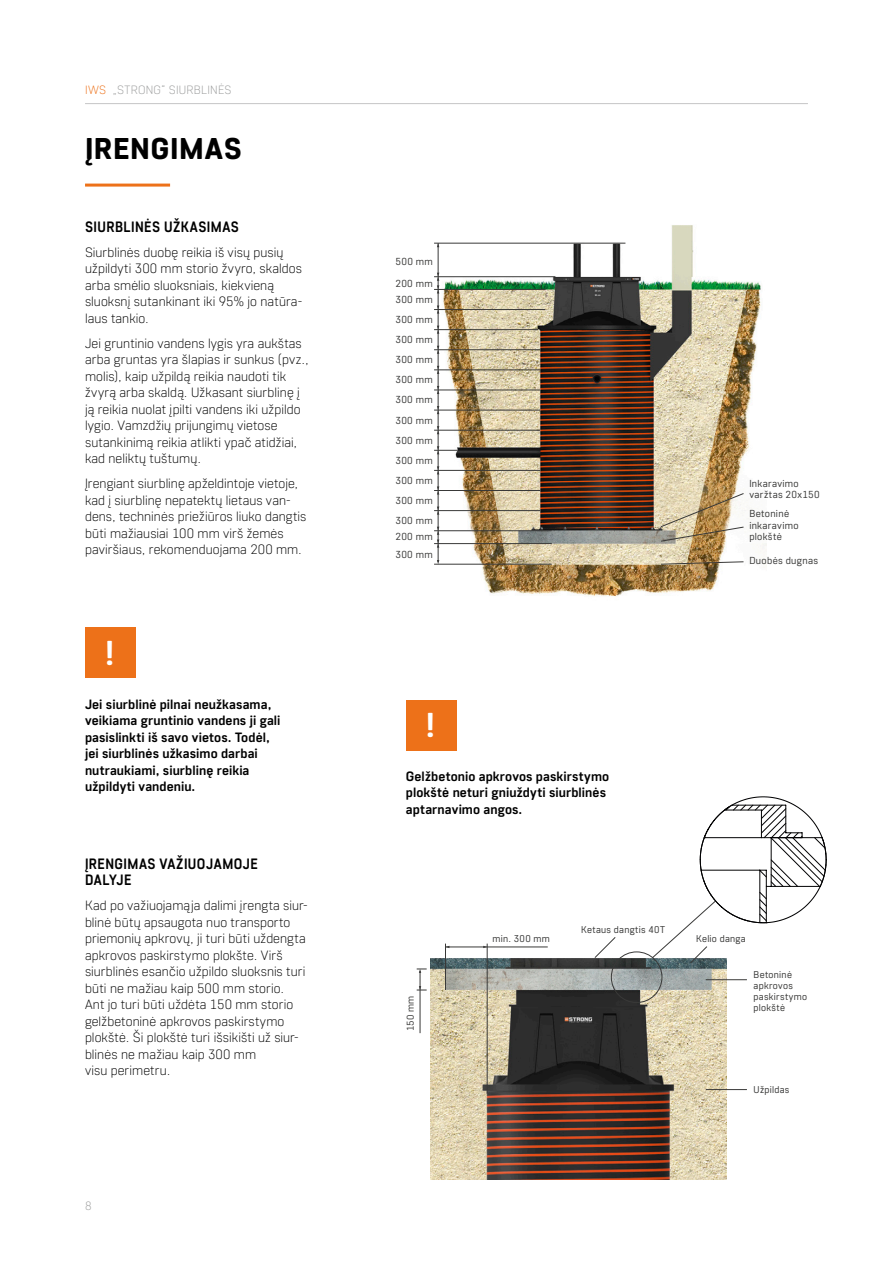
<style>
.page{position:relative;width:893px;height:1263px;background:#fff}
.page>*{position:absolute;margin:0;border:0;box-sizing:border-box;transform-origin:0 0}
.t1{font:700 34.5px "Core Sans R55";color:#fff}
.t2{font:800 30px "Core Sans R65";letter-spacing:.015em;color:#000}
.t3{font:700 15px/16.5px "Core Sans R55";letter-spacing:.03em;color:#000;scale:.9 1}
.t4{font:300 13.5px/16.5px "Core Sans R25";letter-spacing:.005em;color:#000}
.t5{font:700 13.5px/16.5px "Core Sans R55";letter-spacing:.005em;color:#000}
.t6{font:300 12px "Core Sans R25";letter-spacing:.025em;color:#9b9c9c}
.t7{font:10.2px/11.4px "Core Sans R35";letter-spacing:.035em;color:#393938}
.t8{font:9.9px/11.1px "Core Sans R35";letter-spacing:.03em;color:#393938}
.s1{color:#ed7119}
</style>
<div class="page">
<hr style="left:85px;top:103px;width:723px;height:1px;background:#c5c5c6">
<img style="left:430px;top:958px;width:297px;height:221px">
<hr style="left:420px;top:971px;width:1px;height:62px;background:#393938">
<svg style="left:417px;top:969px;width:10px;height:4px"></svg>
<svg style="left:417px;top:986px;width:10px;height:5px"></svg>
<hr style="left:445px;top:947px;width:103px;height:1px;background:#393938">
<hr style="left:487px;top:943px;width:1px;height:150px;background:#393938">
<hr style="left:445px;top:943px;width:1px;height:47px;background:#393938">
<svg style="left:594px;top:937px;width:22px;height:21px"></svg>
<hr style="left:706px;top:979px;width:41px;height:1px;background:#393938">
<hr style="left:706px;top:1089px;width:41px;height:1px;background:#393938">
<svg style="left:652px;top:796px;width:174px;height:167px"></svg>
<div style="left:611px;top:952px;width:51px;height:51px;border:1px solid #393938;border-radius:50%"></div>
<img style="left:438px;top:225px;width:329px;height:372px">
<hr style="left:438px;top:243px;width:1px;height:319px;background:#393938">
<hr style="left:434px;top:564px;width:118px;height:1px;background:#393938">
<hr style="left:434px;top:543px;width:118px;height:1px;background:#393938">
<hr style="left:434px;top:530px;width:118px;height:1px;background:#393938">
<hr style="left:434px;top:510px;width:106px;height:1px;background:#393938">
<hr style="left:434px;top:490px;width:106px;height:1px;background:#393938">
<hr style="left:434px;top:470px;width:106px;height:1px;background:#393938">
<hr style="left:434px;top:410px;width:106px;height:1px;background:#393938">
<hr style="left:434px;top:390px;width:106px;height:1px;background:#393938">
<hr style="left:434px;top:370px;width:106px;height:1px;background:#393938">
<hr style="left:434px;top:349px;width:106px;height:1px;background:#393938">
<hr style="left:434px;top:329px;width:104px;height:1px;background:#393938">
<hr style="left:434px;top:309px;width:111px;height:1px;background:#393938">
<hr style="left:434px;top:289px;width:111px;height:1px;background:#393938">
<hr style="left:434px;top:276px;width:121px;height:1px;background:#393938">
<hr style="left:434px;top:243px;width:191px;height:1px;background:#393938">
<svg style="left:437px;top:527px;width:2px;height:21px"></svg>
<svg style="left:437px;top:507px;width:2px;height:8px"></svg>
<svg style="left:437px;top:486px;width:2px;height:8px"></svg>
<svg style="left:437px;top:466px;width:2px;height:8px"></svg>
<svg style="left:434px;top:446px;width:24px;height:8px"></svg>
<svg style="left:437px;top:426px;width:2px;height:8px"></svg>
<svg style="left:437px;top:406px;width:2px;height:8px"></svg>
<svg style="left:437px;top:386px;width:2px;height:8px"></svg>
<svg style="left:437px;top:366px;width:2px;height:8px"></svg>
<svg style="left:437px;top:346px;width:2px;height:8px"></svg>
<svg style="left:437px;top:326px;width:2px;height:8px"></svg>
<svg style="left:437px;top:305px;width:2px;height:9px"></svg>
<svg style="left:437px;top:273px;width:2px;height:20px"></svg>
<img style="left:661px;top:493px;width:83px;height:48px">
<svg style="left:661px;top:561px;width:83px;height:3px"></svg>
<hr style="left:434px;top:430px;width:106px;height:1px;background:#393938">
<hr style="left:85px;top:184px;width:85px;height:3px;background:#ed7119">
<div style="left:85px;top:627px;width:51px;height:51px;background:#ed7119"></div>
<div style="left:406px;top:700px;width:50px;height:50px;background:#ed7119"></div>
<p class="t6" style="left:85px;top:82px;width:148px"><span class="s1">IWS</span> „STRONG“ SIURBLINĖS</p>
<h2 class="t2" style="left:85px;top:130px;width:158px">ĮRENGIMAS</h2>
<p class="t3" style="left:85px;top:218px;width:172px">SIURBLINĖS UŽKASIMAS</p>
<p class="t4" style="left:85px;top:244px;width:219px">Siurblinės duobę reikia iš visų pusių užpildyti 300 mm storio žvyro, skaldos arba smėlio sluoksniais, kiekvieną sluoksnį sutankinant iki 95% jo natūra&shy;laus tankio.</p>
<p class="t4" style="left:85px;top:335px;width:225px">Jei gruntinio vandens lygis yra aukštas arba gruntas yra šlapias ir sunkus (pvz., molis), kaip užpildą reikia naudoti tik žvyrą arba skaldą. Užkasant siurblinę į ją reikia nuolat įpilti vandens iki užpildo lygio. Vamzdžių prijungimų vietose sutankinimą reikia atlikti ypač atidžiai, kad neliktų tuštumų.</p>
<p class="t4" style="left:85px;top:475px;width:223px">Įrengiant siurblinę apželdintoje vietoje, kad į siurblinę nepatektų lietaus van&shy;dens, techninės priežiūros liuko dangtis būti mažiausiai 100 mm virš žemės paviršiaus, rekomenduojama 200 mm.</p>
<h1 class="t1" style="left:104px;top:631px;width:12px">!</h1>
<p class="t5" style="left:85px;top:695px;width:197px">Jei siurblinė pilnai neužkasama, veikiama gruntinio vandens ji gali pasislinkti iš savo vietos. Todėl, jei siurblinės užkasimo darbai nutraukiami, siurblinę reikia užpildyti vandeniu.</p>
<p class="t3" style="left:85px;top:855px;width:194px">ĮRENGIMAS VAŽIUOJAMOJE<br>DALYJE</p>
<p class="t4" style="left:85px;top:897px;width:224px">Kad po važiuojamąja dalimi įrengta siur&shy;blinė būtų apsaugota nuo transporto priemonių apkrovų, ji turi būti uždengta apkrovos paskirstymo plokšte. Virš siurblinės esančio užpildo sluoksnis turi būti ne mažiau kaip 500 mm storio.<br>Ant jo turi būti uždėta 150 mm storio gelžbetoninė apkrovos paskirstymo plokštė. Ši plokštė turi išsikišti už siur&shy;blinės ne mažiau kaip 300 mm<br>visu perimetru.</p>
<p class="t6" style="left:85px;top:1198px;width:8px">8</p>
<p class="t7" style="left:395px;top:255px;width:39px">500 mm</p>
<p class="t7" style="left:395px;top:277px;width:39px">200 mm</p>
<p class="t7" style="left:395px;top:293px;width:39px">300 mm</p>
<p class="t7" style="left:395px;top:313px;width:39px">300 mm</p>
<p class="t7" style="left:395px;top:333px;width:39px">300 mm</p>
<p class="t7" style="left:395px;top:353px;width:39px">300 mm</p>
<p class="t7" style="left:395px;top:374px;width:39px">300 mm</p>
<p class="t7" style="left:395px;top:394px;width:39px">300 mm</p>
<p class="t7" style="left:395px;top:414px;width:39px">300 mm</p>
<p class="t7" style="left:395px;top:434px;width:39px">300 mm</p>
<p class="t7" style="left:395px;top:454px;width:39px">300 mm</p>
<p class="t7" style="left:395px;top:474px;width:39px">300 mm</p>
<p class="t7" style="left:395px;top:494px;width:39px">300 mm</p>
<p class="t7" style="left:395px;top:515px;width:39px">300 mm</p>
<p class="t7" style="left:395px;top:530px;width:39px">200 mm</p>
<p class="t7" style="left:395px;top:548px;width:39px">300 mm</p>
<p class="t7" style="left:749px;top:477px;width:72px">Inkaravimo varžtas 20x150</p>
<p class="t7" style="left:749px;top:508px;width:51px">Betoninė inkaravimo plokštė</p>
<p class="t7" style="left:749px;top:555px;width:70px">Duobės dugnas</p>
<h1 class="t1" style="left:425px;top:703px;width:12px">!</h1>
<p class="t5" style="left:406px;top:767px;width:205px">Gelžbetonio apkrovos paskirstymo plokštė neturi gniuždyti siurblinės aptarnavimo angos.</p>
<p class="t8" style="left:405px;top:1031px;width:37px;rotate:-90deg">150 mm</p>
<p class="t8" style="left:493px;top:932px;width:59px">min. 300 mm</p>
<p class="t8" style="left:581px;top:923px;width:85px">Ketaus dangtis 40T</p>
<p class="t8" style="left:696px;top:933px;width:51px">Kelio danga</p>
<p class="t8" style="left:754px;top:968px;width:55px">Betoninė apkrovos paskirstymo plokštė</p>
<p class="t8" style="left:754px;top:1084px;width:37px">Užpildas</p>
</div>
